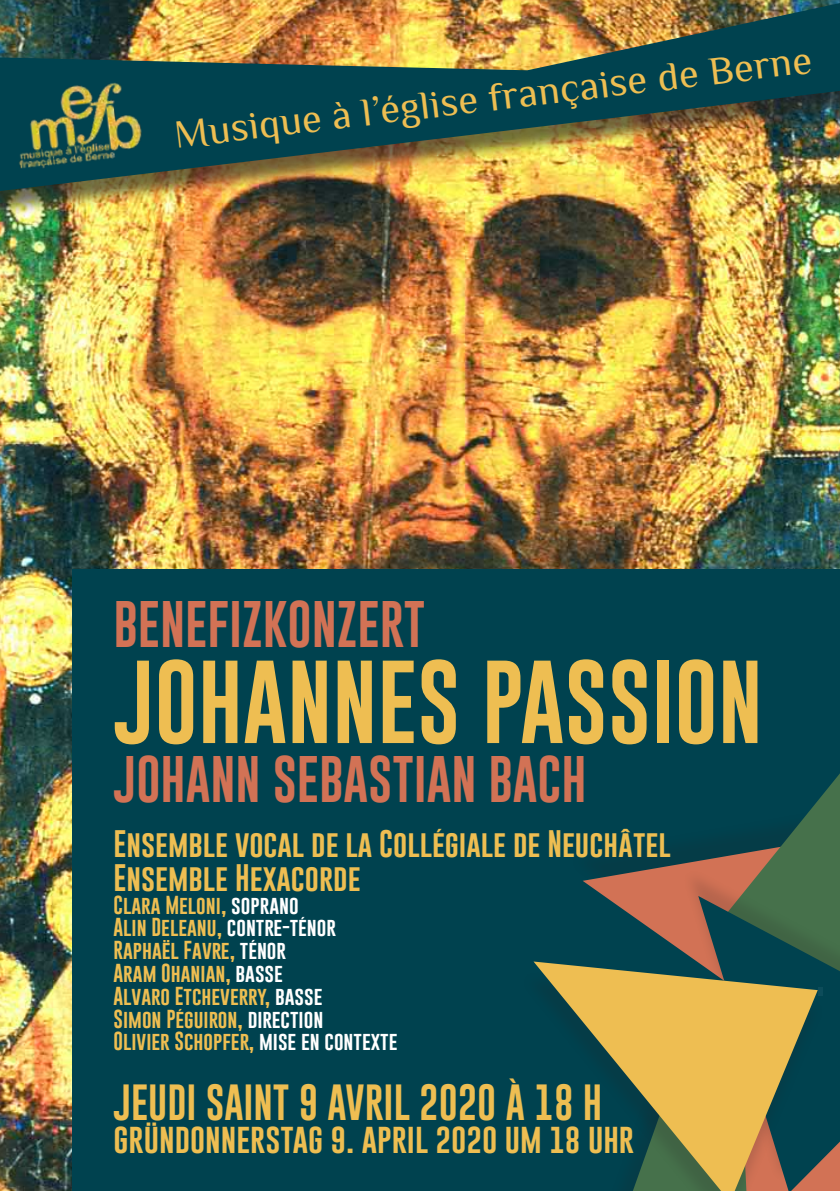
<style>
.page{position:relative;width:840px;height:1191px;background:#fff}
.page>*{position:absolute;margin:0;border:0;box-sizing:border-box;transform-origin:0 0}
.t1{font:86px "Gobold";color:#eebe52}
.t2{font:48px "Gobold";color:#d27255}
.t3{font:40px "Philosopher";color:#eebe52}
.t4{font:37.2px "Gobold";color:#eebe52}
.t5{font:28px "Gobold";color:#eebe52}
.t6{font:27.4px "Gobold";color:#eebe52;scale:1.09 1}
.t7{font:19px "Gobold";color:#eebe52}
.s1{color:#fff}
</style>
<div class="page">
<img style="left:0;top:217px;width:839px;height:974px">
<div style="left:72px;top:569px;width:767px;height:622px;background:#00424f"></div>
<div style="left:0;top:0;width:839px;height:217px;background:#231f20;opacity:.63"></div>
<img style="left:0;top:3px;width:839px;height:188px">
<img style="left:8px;top:75px;width:141px;height:97px">
<svg style="left:583px;top:858px;width:130px;height:92px"></svg>
<svg style="left:713px;top:775px;width:126px;height:92px"></svg>
<div style="left:681px;top:867px;width:158px;height:316px;background:#231f20;opacity:.16"></div>
<svg style="left:698px;top:896px;width:141px;height:295px"></svg>
<div style="left:521px;top:970px;width:303px;height:221px;background:#00424f"></div>
<svg style="left:533px;top:961px;width:288px;height:230px"></svg>
<svg style="left:818px;top:986px;width:4px;height:9px"></svg>
<p class="t3" style="left:172px;top:115px;width:642px;rotate:-7deg">Musique à l’église française de Berne</p>
<p class="t2" style="left:113px;top:594px;width:313px">BENEFIZKONZERT</p>
<p class="t1" style="left:113px;top:647px;width:650px">JOHANNES PASSION</p>
<p class="t2" style="left:113px;top:748px;width:474px">JOHANN SEBASTIAN BACH</p>
<p class="t5" style="left:113px;top:826px;width:558px">Ensemble vocal de la Collégiale de Neuchâtel</p>
<p class="t5" style="left:113px;top:859px;width:248px">Ensemble Hexacorde</p>
<p class="t7" style="left:113px;top:892px;width:186px">Clara Meloni, <span class="s1">soprano</span></p>
<p class="t7" style="left:113px;top:915px;width:224px">Alin Deleanu, <span class="s1">contre-ténor</span></p>
<p class="t7" style="left:113px;top:938px;width:174px">Raphaël Favre, <span class="s1">ténor</span></p>
<p class="t7" style="left:113px;top:960px;width:171px">Aram Ohanian, <span class="s1">basse</span></p>
<p class="t7" style="left:113px;top:983px;width:210px">Alvaro Etcheverry, <span class="s1">basse</span></p>
<p class="t7" style="left:113px;top:1006px;width:211px">Simon Péguiron, <span class="s1">direction</span></p>
<p class="t7" style="left:113px;top:1029px;width:285px">Olivier Schopfer, <span class="s1">mise en contexte</span></p>
<p class="t4" style="left:113px;top:1078px;width:490px">JEUDI SAINT 9 AVRIL 2020 À 18 H</p>
<p class="t6" style="left:113px;top:1121px;width:479px">GRÜNDONNERSTAG 9. APRIL 2020 UM 18 UHR</p>
</div>
